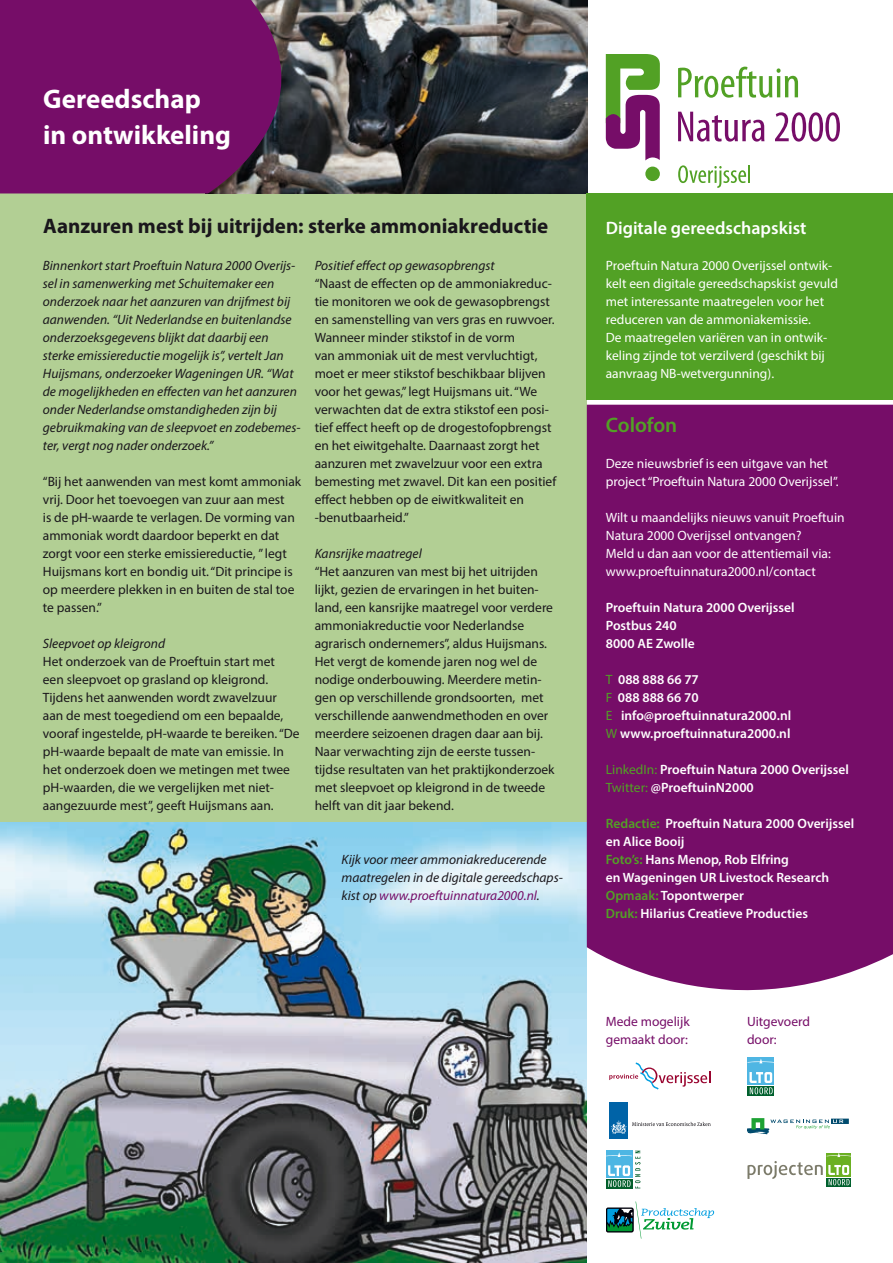
<style>
.page{position:relative;width:893px;height:1263px;background:#fff}
.page>*{position:absolute;margin:0;border:0;box-sizing:border-box;transform-origin:0 0}
.t1{font:700 27px/36px "Myriad Pro";color:#fff}
.t2{font:700 21px "Myriad Pro";color:#1a171c}
.t3{font:600 21px "Myriad Pro";color:#52a125}
.t4{font:600 18px "Myriad Pro";color:#fff}
.t5{font:13.5px/18px "Myriad Pro";color:#1a171c}
.t6{font:italic 13.5px/18px "Myriad Pro";color:#1a171c}
.t7{font:13.5px/18px "Myriad Pro";color:#fff}
.t8{font:600 13.5px/18px "Myriad Pro";color:#fff}
.t9{font:13.5px/18px "Myriad Pro";color:#760d68}
.s1{font-weight:400;color:#52a125}
.s2{color:#52a125}
.s3{color:#760d68}
</style>
<div class="page">
<img style="left:0;top:822px;width:587px;height:441px">
<div style="left:0;top:191px;width:587px;height:631px;background:#b2cf94"></div>
<div style="left:587px;top:405px;width:306px;height:586px;background:#760d68"></div>
<div style="left:610px;top:1102px;width:18px;height:37px;background:#0063a7"></div>
<svg style="left:611px;top:1120px;width:100px;height:14px"></svg>
<div style="left:606px;top:1207px;width:28px;height:25px;background:#00000b;border-radius:2px"></div>
<svg style="left:607px;top:1201px;width:107px;height:38px"></svg>
<svg style="left:606px;top:1151px;width:34px;height:37px"></svg>
<svg style="left:609px;top:1062px;width:102px;height:28px"></svg>
<svg style="left:747px;top:1118px;width:102px;height:16px"></svg>
<svg style="left:747px;top:1094px;width:27px;height:2px"></svg>
<div style="left:747px;top:1057px;width:27px;height:28px;background:#4fb6e3"></div>
<svg style="left:747px;top:1059px;width:27px;height:4px"></svg>
<svg style="left:747px;top:1072px;width:27px;height:22px"></svg>
<svg style="left:826px;top:1185px;width:25px;height:2px"></svg>
<svg style="left:747px;top:1153px;width:104px;height:32px"></svg>
<svg style="left:678px;top:67px;width:120px;height:31px"></svg>
<svg style="left:678px;top:112px;width:86px;height:30px"></svg>
<svg style="left:775px;top:112px;width:65px;height:30px"></svg>
<svg style="left:678px;top:165px;width:72px;height:23px"></svg>
<svg style="left:606px;top:54px;width:54px;height:106px"></svg>
<div style="left:645px;top:167px;width:15px;height:14px;background:#52a125;border-radius:50%"></div>
<img style="left:373px;top:0;width:214px;height:193px">
<svg style="left:0;top:0;width:373px;height:193px;background:#6c2262"></svg>
<div style="left:587px;top:193px;width:306px;height:207px;background:#52a125"></div>
<h1 class="t1" style="left:43px;top:80px;width:189px">Gereedschap<br>in ontwikkeling</h1>
<h2 class="t2" style="left:43px;top:212px;width:506px">Aanzuren mest bij uitrijden: sterke ammoniakreductie</h2>
<h3 class="t4" style="left:606px;top:217px;width:202px">Digitale gereedschapskist</h3>
<p class="t7" style="left:606px;top:256px;width:234px">Proeftuin Natura 2000 Overijssel ontwik&shy;kelt een digitale gereedschapskist gevuld met interessante maatregelen voor het reduceren van de ammoniakemissie.<br>De maatregelen variëren van in ontwik&shy;keling zijnde tot verzilverd (geschikt bij aanvraag NB-wetvergunning).</p>
<p class="t6" style="left:315px;top:256px;width:182px">Positief effect op gewasopbrengst</p>
<p class="t5" style="left:315px;top:274px;width:243px">“Naast de effecten op de ammoniakreduc&shy;tie monitoren we ook de gewasopbrengst en samenstelling van vers gras en ruwvoer.<br>Wanneer minder stikstof in de vorm<br>van ammoniak uit de mest vervluchtigt, moet er meer stikstof beschikbaar blijven voor het gewas,” legt Huijsmans uit. “We verwachten dat de extra stikstof een posi&shy;tief effect heeft op de drogestofopbrengst en het eiwitgehalte. Daarnaast zorgt het aanzuren met zwavelzuur voor een extra bemesting met zwavel. Dit kan een positief effect hebben op de eiwitkwaliteit en -benutbaarheid.”</p>
<p class="t6" style="left:315px;top:544px;width:109px">Kansrijke maatregel</p>
<p class="t5" style="left:315px;top:562px;width:241px">“Het aanzuren van mest bij het uitrijden lijkt, gezien de ervaringen in het buiten&shy;land, een kansrijke maatregel voor verdere ammoniakreductie voor Nederlandse agrarisch ondernemers”, aldus Huijsmans.<br>Het vergt de komende jaren nog wel de nodige onderbouwing. Meerdere metin&shy;gen op verschillende grondsoorten, met verschillende aanwendmethoden en over meerdere seizoenen dragen daar aan bij.<br>Naar verwachting zijn de eerste tussen&shy;tijdse resultaten van het praktijkonderzoek met sleepvoet op kleigrond in de tweede helft van dit jaar bekend.</p>
<p class="t6" style="left:43px;top:256px;width:259px">Binnenkort start Proeftuin Natura 2000 Overijs&shy;sel in samenwerking met Schuitemaker een onderzoek naar het aanzuren van drijfmest bij aanwenden. “Uit Nederlandse en buitenlandse onderzoeksgegevens blijkt dat daarbij een sterke emissiereductie mogelijk is”, vertelt Jan Huijsmans, onderzoeker Wageningen UR. “Wat de mogelijkheden en effecten van het aanzuren onder Nederlandse omstandigheden zijn bij gebruikmaking van de sleepvoet en zodebemes&shy;ter, vergt nog nader onderzoek.”</p>
<p class="t5" style="left:43px;top:472px;width:260px">“Bij het aanwenden van mest komt ammoniak vrij. Door het toevoegen van zuur aan mest<br>is de pH-waarde te verlagen. De vorming van ammoniak wordt daardoor beperkt en dat zorgt voor een sterke emissiereductie, ” legt Huijsmans kort en bondig uit. “Dit principe is op meerdere plekken in en buiten de stal toe te passen.”</p>
<p class="t6" style="left:43px;top:634px;width:124px">Sleepvoet op kleigrond</p>
<p class="t5" style="left:43px;top:652px;width:258px">Het onderzoek van de Proeftuin start met<br>een sleepvoet op grasland op kleigrond.<br>Tijdens het aanwenden wordt zwavelzuur aan de mest toegediend om een bepaalde, vooraf ingestelde, pH-waarde te bereiken. “De pH-waarde bepaalt de mate van emissie. In het onderzoek doen we metingen met twee pH-waarden, die we vergelijken met niet&shy;aangezuurde mest”, geeft Huijsmans aan.</p>
<h2 class="t3" style="left:606px;top:412px;width:73px">Colofon</h2>
<p class="t7" style="left:606px;top:454px;width:234px">Deze nieuwsbrief is een uitgave van het project “Proeftuin Natura 2000 Overijssel”.</p>
<p class="t7" style="left:606px;top:508px;width:240px">Wilt u maandelijks nieuws vanuit Proeftuin Natura 2000 Overijssel ontvangen?<br>Meld u dan aan voor de attentiemail via: www.proeftuinnatura2000.nl/contact</p>
<p class="t8" style="left:606px;top:598px;width:190px">Proeftuin Natura 2000 Overijssel<br>Postbus 240<br>8000 AE Zwolle</p>
<p class="t8" style="left:606px;top:670px;width:187px"><span class="s1">T</span> 088 888 66 77<br><span class="s1">F</span> 088 888 66 70<br><span class="s1">E</span> info@proeftuinnatura2000.nl<br><span class="s1">W</span> www.proeftuinnatura2000.nl</p>
<p class="t8" style="left:606px;top:760px;width:245px"><span class="s1">LinkedIn:</span> Proeftuin Natura 2000 Overijssel<br><span class="s1">Twitter:</span> @ProeftuinN2000</p>
<p class="t8" style="left:606px;top:814px;width:250px"><span class="s2">Redactie:</span> Proeftuin Natura 2000 Overijssel en Alice Booij<br><span class="s2">Foto’s:</span> Hans Menop, Rob Elfring<br>en Wageningen UR Livestock Research<br><span class="s2">Opmaak:</span> Topontwerper<br><span class="s2">Druk:</span> Hilarius Creatieve Producties</p>
<p class="t6" style="left:342px;top:850px;width:223px">Kijk voor meer ammoniakreducerende maatregelen in de digitale gereedschaps&shy;kist op <span class="s3">www.proeftuinnatura2000.nl</span>.</p>
<p class="t9" style="left:606px;top:1012px;width:85px">Mede mogelijk gemaakt door:</p>
<p class="t9" style="left:747px;top:1012px;width:65px">Uitgevoerd door:</p>
</div>
